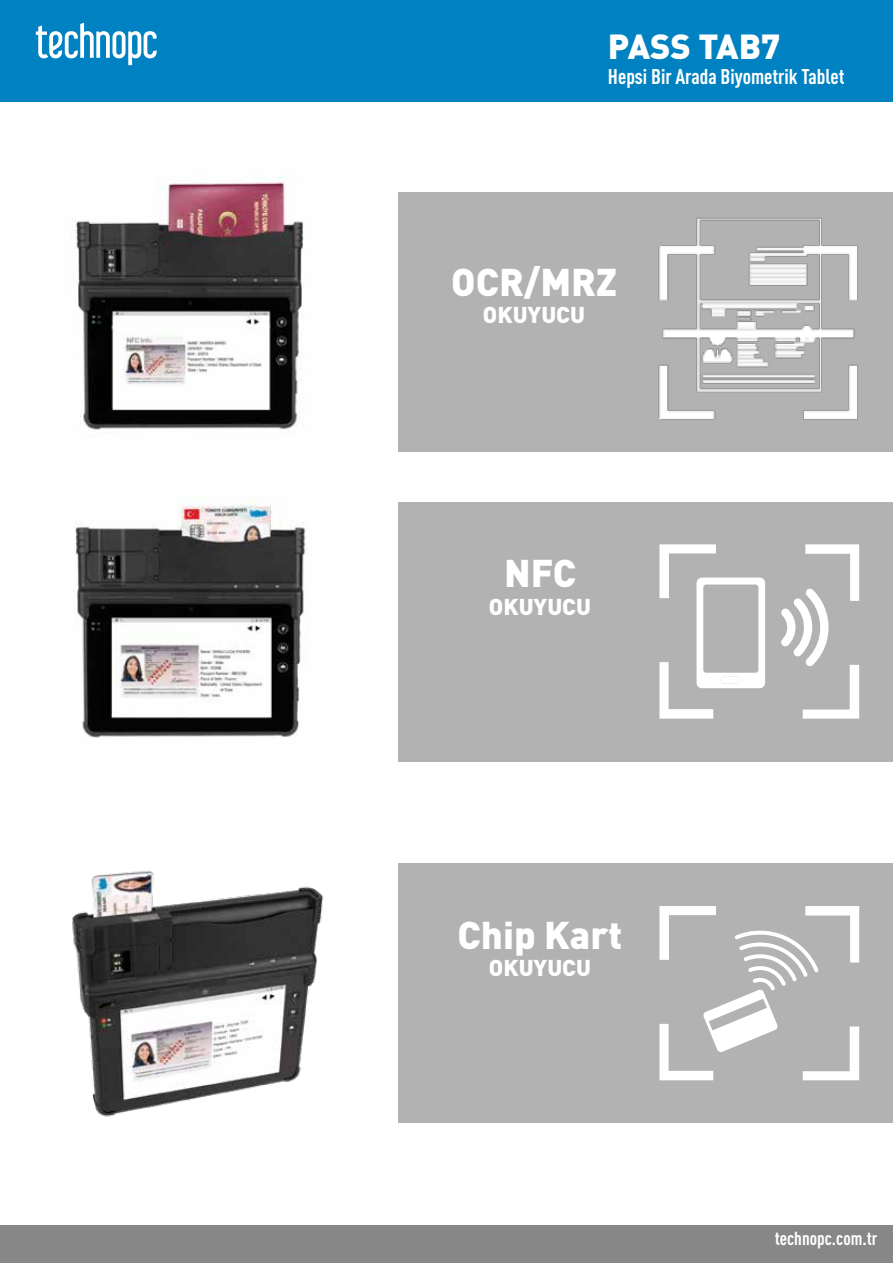
<style>
.page{position:relative;width:893px;height:1263px;background:#fff}
.page>*{position:absolute;margin:0;border:0;box-sizing:border-box;transform-origin:0 0}
.t1{font:900 38.25px "DIN Pro";color:#fff}
.t2{font:900 34.35px "DIN Pro";letter-spacing:-.005em;color:#fff}
.t3{font:900 22.65px "DIN Pro";color:#fff}
.t4{font:700 condensed 21px "DIN Pro";color:#fff}
.t5{font:700 condensed 18.6px "DIN Pro";color:#fff}
</style>
<div class="page">
<div style="left:398px;top:192px;width:495px;height:259px;background:#b3b2b2"></div>
<img style="left:75px;top:176px;width:229px;height:258px">
<img style="left:74px;top:496px;width:232px;height:242px">
<div style="left:0;top:1225px;width:893px;height:38px;background:#878787"></div>
<img style="left:72px;top:870px;width:252px;height:247px">
<div style="left:398px;top:502px;width:495px;height:259px;background:#b3b2b2"></div>
<div style="left:398px;top:863px;width:495px;height:260px;background:#b3b2b2"></div>
<img style="left:619px;top:217px;width:274px;height:235px">
<svg style="left:659px;top:906px;width:200px;height:174px"></svg>
<svg style="left:781px;top:544px;width:78px;height:175px"></svg>
<svg style="left:659px;top:544px;width:106px;height:175px"></svg>
<div style="left:0;top:0;width:893px;height:102px;background:#0082c2"></div>
<svg style="left:36px;top:23px;width:121px;height:42px"></svg>
<h2 class="t2" style="left:608px;top:17px;width:174px">PASS TAB7</h2>
<p class="t4" style="left:608px;top:64px;width:238px">Hepsi Bir Arada Biyometrik Tablet</p>
<h1 class="t1" style="left:451px;top:249px;width:167px">OCR/MRZ</h1>
<p class="t3" style="left:483px;top:295px;width:104px">OKUYUCU</p>
<h1 class="t1" style="left:504px;top:541px;width:73px">NFC</h1>
<p class="t3" style="left:489px;top:587px;width:104px">OKUYUCU</p>
<h1 class="t1" style="left:458px;top:902px;width:166px">Chip Kart</h1>
<p class="t3" style="left:489px;top:948px;width:104px">OKUYUCU</p>
<p class="t5" style="left:775px;top:1227px;width:104px">technopc.com.tr</p>
</div>
